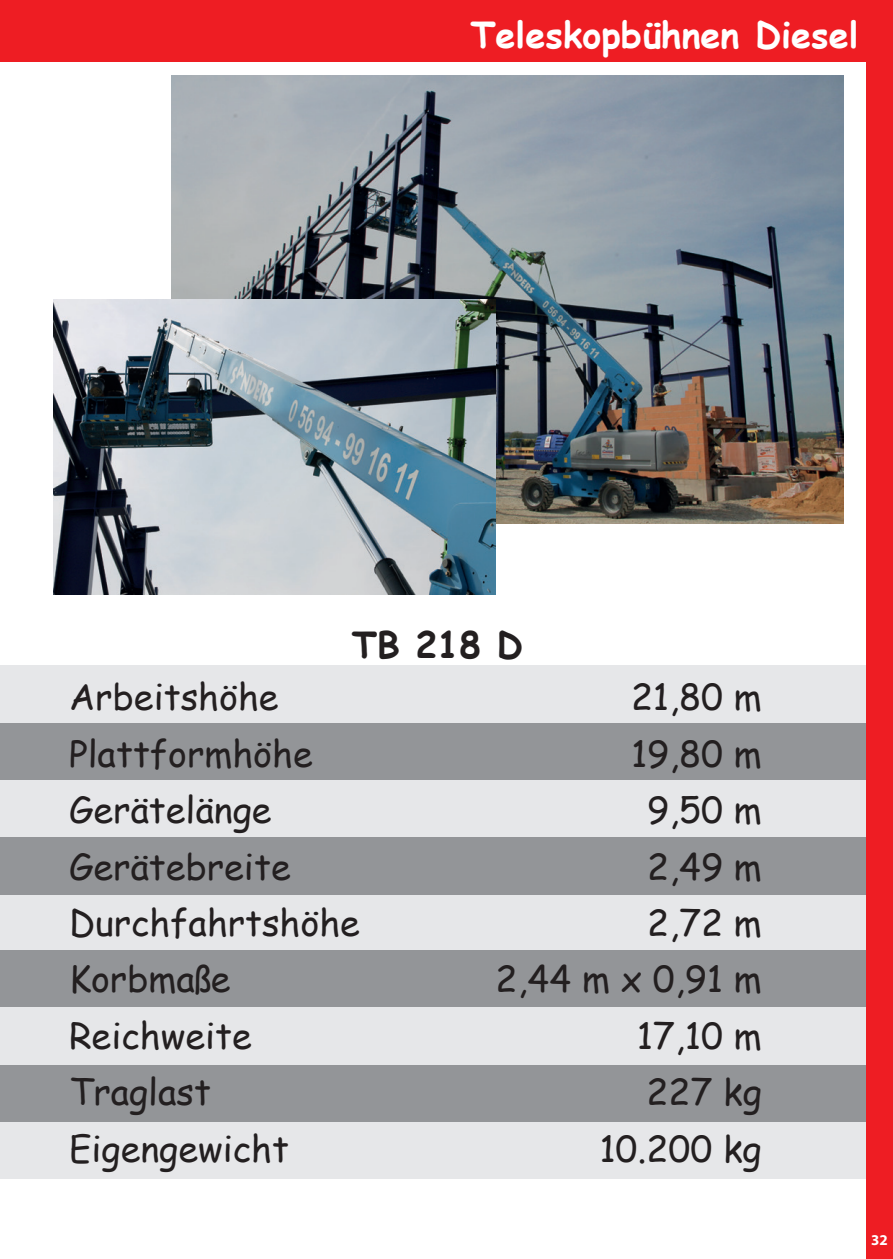
<style>
.page{position:relative;width:893px;height:1259px;background:#fff}
.page>*{position:absolute;margin:0;border:0;box-sizing:border-box;transform-origin:0 0}
.t1{font:36px/56.4px "Comic Sans MS";color:#231f20}
.t2{font:700 36px "Comic Sans MS";color:#fff}
.t3{font:700 36px "Comic Sans MS";color:#231f20}
.t4{font:700 15px "Myriad Pro";color:#fff}
</style>
<div class="page">
<div style="left:0;top:1121px;width:868px;height:57px;background:#e6e7e9"></div>
<div style="left:0;top:1064px;width:868px;height:57px;background:#939598"></div>
<div style="left:0;top:1007px;width:868px;height:57px;background:#e6e7e9"></div>
<div style="left:0;top:950px;width:868px;height:57px;background:#939598"></div>
<div style="left:0;top:892px;width:868px;height:58px;background:#e6e7e9"></div>
<div style="left:0;top:837px;width:868px;height:57px;background:#939598"></div>
<div style="left:0;top:780px;width:868px;height:57px;background:#e6e7e9"></div>
<div style="left:0;top:723px;width:867px;height:57px;background:#939598"></div>
<div style="left:0;top:665px;width:868px;height:58px;background:#e6e7e9"></div>
<div style="left:0;top:0;width:893px;height:62px;background:#ee1d23"></div>
<div style="left:867px;top:0;width:26px;height:1259px;background:#ee1d23"></div>
<img style="left:172px;top:75px;width:672px;height:448px">
<img style="left:53px;top:299px;width:443px;height:295px">
<p class="t2" style="left:470px;top:8px;width:390px">Teleskopbühnen Diesel</p>
<p class="t3" style="left:352px;top:618px;width:172px">TB 218 D</p>
<p class="t1" style="left:69px;top:668px;width:292px">Arbeitshöhe<br>Plattformhöhe<br>Gerätelänge<br>Gerätebreite<br>Durchfahrtshöhe<br>Korbmaße<br>Reichweite<br>Traglast<br>Eigengewicht</p>
<p class="t1" style="left:496px;top:668px;width:268px;text-align:right">21,80 m<br>19,80 m<br>9,50 m<br>2,49 m<br>2,72 m<br>2,44 m x 0,91 m<br>17,10 m<br>227 kg<br>10.200 kg</p>
<p class="t4" style="left:871px;top:1230px;width:18px">32</p>
</div>
